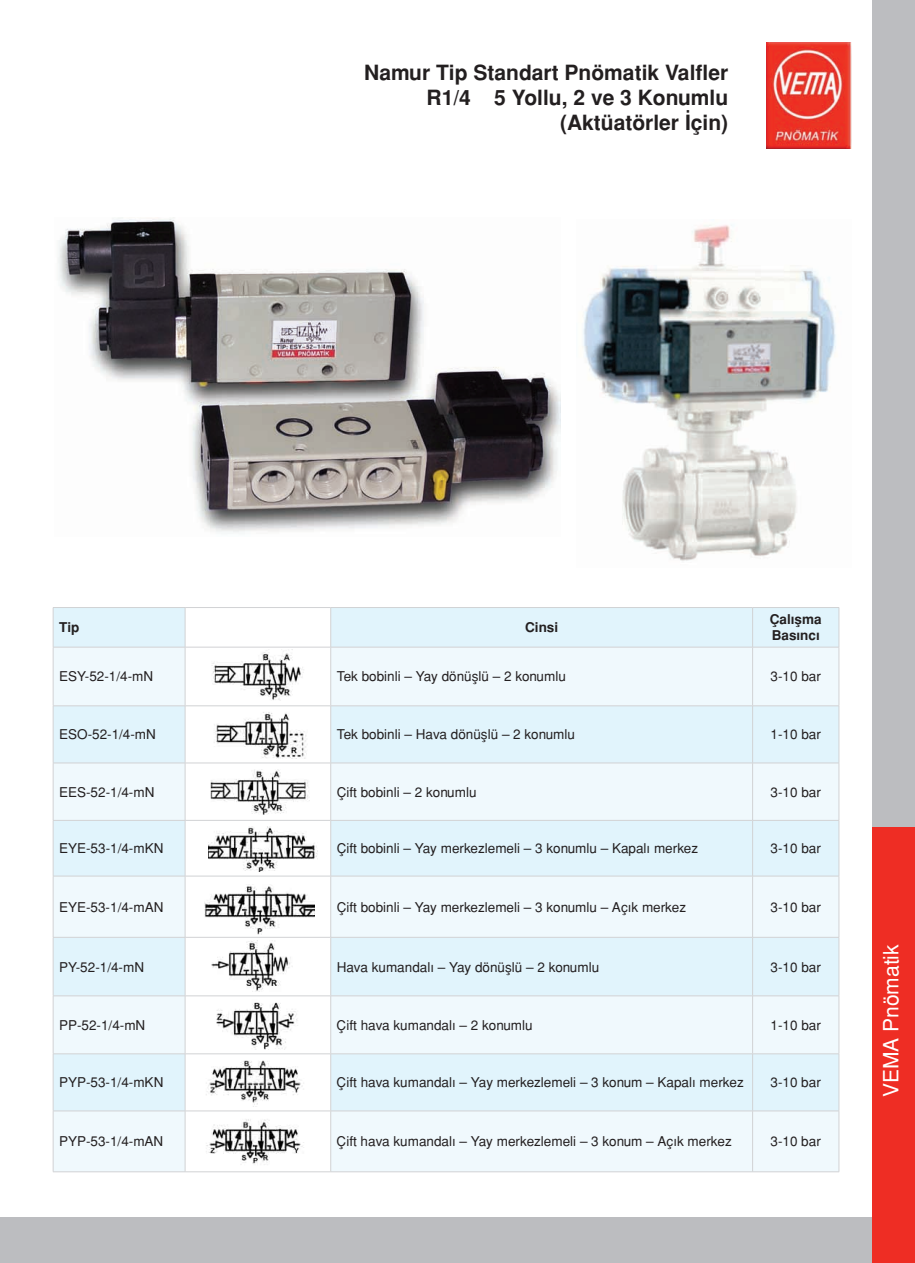
<style>
.page{position:relative;width:915px;height:1263px;background:#fff}
.page>*{position:absolute;margin:0;border:0;box-sizing:border-box;transform-origin:0 0}
.t1{font:700 21px/25.2px "Helvetica Tr";color:#231f20;text-align:right}
.t2{font:21px "Helvetica Normal Tr";color:#fff}
.t3{font:13.5px "Helvetica Normal Tr";color:#231f20}
.t4{font:700 13.5px/16.2px "Helvetica Tr";color:#231f20}
</style>
<div class="page">
<div style="left:0;top:1218px;width:914px;height:45px;background:#bcbdc0"></div>
<div style="left:872px;top:0;width:42px;height:1263px;background:#bcbdc0"></div>
<div style="left:872px;top:827px;width:42px;height:436px;background:#ee2d24"></div>
<img style="left:766px;top:43px;width:85px;height:106px">
<div style="left:54px;top:608px;width:784px;height:39px;background:#e1f4fc"></div>
<svg style="left:186px;top:608px;width:144px;height:39px"></svg>
<svg style="left:54px;top:648px;width:784px;height:523px;fill:#f0f9fd"></svg>
<svg style="left:186px;top:648px;width:144px;height:523px"></svg>
<hr style="left:53px;top:607px;width:132px;height:1px;background:#d1d2d4">
<hr style="left:53px;top:608px;width:1px;height:39px;background:#d1d2d4">
<hr style="left:185px;top:607px;width:145px;height:1px;background:#d1d2d4">
<hr style="left:185px;top:608px;width:1px;height:39px;background:#d1d2d4">
<hr style="left:330px;top:607px;width:422px;height:1px;background:#d1d2d4">
<hr style="left:330px;top:608px;width:1px;height:39px;background:#d1d2d4">
<hr style="left:752px;top:607px;width:86px;height:1px;background:#d1d2d4">
<hr style="left:752px;top:608px;width:1px;height:39px;background:#d1d2d4">
<hr style="left:838px;top:608px;width:1px;height:39px;background:#d1d2d4">
<hr style="left:53px;top:647px;width:132px;height:1px;background:#d1d2d4">
<hr style="left:53px;top:647px;width:1px;height:59px;background:#d1d2d4">
<hr style="left:185px;top:647px;width:145px;height:1px;background:#d1d2d4">
<hr style="left:185px;top:647px;width:1px;height:59px;background:#d1d2d4">
<hr style="left:330px;top:647px;width:422px;height:1px;background:#d1d2d4">
<hr style="left:330px;top:647px;width:1px;height:59px;background:#d1d2d4">
<hr style="left:752px;top:647px;width:86px;height:1px;background:#d1d2d4">
<hr style="left:752px;top:647px;width:1px;height:59px;background:#d1d2d4">
<hr style="left:838px;top:647px;width:1px;height:59px;background:#d1d2d4">
<hr style="left:53px;top:705px;width:132px;height:1px;background:#d1d2d4">
<hr style="left:53px;top:706px;width:1px;height:57px;background:#d1d2d4">
<hr style="left:185px;top:705px;width:145px;height:1px;background:#d1d2d4">
<hr style="left:185px;top:706px;width:1px;height:57px;background:#d1d2d4">
<hr style="left:330px;top:705px;width:422px;height:1px;background:#d1d2d4">
<hr style="left:330px;top:706px;width:1px;height:57px;background:#d1d2d4">
<hr style="left:752px;top:705px;width:86px;height:1px;background:#d1d2d4">
<hr style="left:752px;top:706px;width:1px;height:57px;background:#d1d2d4">
<hr style="left:838px;top:706px;width:1px;height:57px;background:#d1d2d4">
<hr style="left:53px;top:763px;width:132px;height:1px;background:#d1d2d4">
<hr style="left:53px;top:763px;width:1px;height:57px;background:#d1d2d4">
<hr style="left:185px;top:763px;width:145px;height:1px;background:#d1d2d4">
<hr style="left:185px;top:763px;width:1px;height:57px;background:#d1d2d4">
<hr style="left:330px;top:763px;width:422px;height:1px;background:#d1d2d4">
<hr style="left:330px;top:763px;width:1px;height:57px;background:#d1d2d4">
<hr style="left:752px;top:763px;width:86px;height:1px;background:#d1d2d4">
<hr style="left:752px;top:763px;width:1px;height:57px;background:#d1d2d4">
<hr style="left:838px;top:763px;width:1px;height:57px;background:#d1d2d4">
<hr style="left:53px;top:820px;width:132px;height:1px;background:#d1d2d4">
<hr style="left:53px;top:820px;width:1px;height:56px;background:#d1d2d4">
<hr style="left:185px;top:820px;width:145px;height:1px;background:#d1d2d4">
<hr style="left:185px;top:820px;width:1px;height:56px;background:#d1d2d4">
<hr style="left:330px;top:820px;width:422px;height:1px;background:#d1d2d4">
<hr style="left:330px;top:820px;width:1px;height:56px;background:#d1d2d4">
<hr style="left:752px;top:820px;width:86px;height:1px;background:#d1d2d4">
<hr style="left:752px;top:820px;width:1px;height:56px;background:#d1d2d4">
<hr style="left:838px;top:820px;width:1px;height:56px;background:#d1d2d4">
<hr style="left:53px;top:876px;width:132px;height:1px;background:#d1d2d4">
<hr style="left:53px;top:876px;width:1px;height:61px;background:#d1d2d4">
<hr style="left:185px;top:876px;width:145px;height:1px;background:#d1d2d4">
<hr style="left:185px;top:876px;width:1px;height:61px;background:#d1d2d4">
<hr style="left:330px;top:876px;width:422px;height:1px;background:#d1d2d4">
<hr style="left:330px;top:876px;width:1px;height:61px;background:#d1d2d4">
<hr style="left:752px;top:876px;width:86px;height:1px;background:#d1d2d4">
<hr style="left:752px;top:876px;width:1px;height:61px;background:#d1d2d4">
<hr style="left:838px;top:876px;width:1px;height:61px;background:#d1d2d4">
<hr style="left:53px;top:937px;width:132px;height:1px;background:#d1d2d4">
<hr style="left:53px;top:937px;width:1px;height:59px;background:#d1d2d4">
<hr style="left:185px;top:937px;width:145px;height:1px;background:#d1d2d4">
<hr style="left:185px;top:937px;width:1px;height:59px;background:#d1d2d4">
<hr style="left:330px;top:937px;width:422px;height:1px;background:#d1d2d4">
<hr style="left:330px;top:937px;width:1px;height:59px;background:#d1d2d4">
<hr style="left:752px;top:937px;width:86px;height:1px;background:#d1d2d4">
<hr style="left:752px;top:937px;width:1px;height:59px;background:#d1d2d4">
<hr style="left:838px;top:937px;width:1px;height:59px;background:#d1d2d4">
<hr style="left:53px;top:995px;width:132px;height:1px;background:#d1d2d4">
<hr style="left:53px;top:996px;width:1px;height:57px;background:#d1d2d4">
<hr style="left:185px;top:995px;width:145px;height:1px;background:#d1d2d4">
<hr style="left:185px;top:996px;width:1px;height:57px;background:#d1d2d4">
<hr style="left:330px;top:995px;width:422px;height:1px;background:#d1d2d4">
<hr style="left:330px;top:996px;width:1px;height:57px;background:#d1d2d4">
<hr style="left:752px;top:995px;width:86px;height:1px;background:#d1d2d4">
<hr style="left:752px;top:996px;width:1px;height:57px;background:#d1d2d4">
<hr style="left:838px;top:996px;width:1px;height:57px;background:#d1d2d4">
<hr style="left:53px;top:1053px;width:132px;height:1px;background:#d1d2d4">
<hr style="left:53px;top:1054px;width:1px;height:57px;background:#d1d2d4">
<hr style="left:185px;top:1053px;width:145px;height:1px;background:#d1d2d4">
<hr style="left:185px;top:1054px;width:1px;height:57px;background:#d1d2d4">
<hr style="left:330px;top:1053px;width:422px;height:1px;background:#d1d2d4">
<hr style="left:330px;top:1054px;width:1px;height:57px;background:#d1d2d4">
<hr style="left:752px;top:1053px;width:86px;height:1px;background:#d1d2d4">
<hr style="left:752px;top:1054px;width:1px;height:57px;background:#d1d2d4">
<hr style="left:838px;top:1054px;width:1px;height:57px;background:#d1d2d4">
<hr style="left:53px;top:1111px;width:132px;height:1px;background:#d1d2d4">
<hr style="left:53px;top:1111px;width:1px;height:60px;background:#d1d2d4">
<hr style="left:185px;top:1111px;width:145px;height:1px;background:#d1d2d4">
<hr style="left:185px;top:1111px;width:1px;height:60px;background:#d1d2d4">
<hr style="left:330px;top:1111px;width:422px;height:1px;background:#d1d2d4">
<hr style="left:330px;top:1111px;width:1px;height:60px;background:#d1d2d4">
<hr style="left:752px;top:1111px;width:86px;height:1px;background:#d1d2d4">
<hr style="left:752px;top:1111px;width:1px;height:60px;background:#d1d2d4">
<hr style="left:838px;top:1111px;width:1px;height:60px;background:#d1d2d4">
<hr style="left:53px;top:1171px;width:132px;height:1px;background:#d1d2d4">
<hr style="left:185px;top:1171px;width:145px;height:1px;background:#d1d2d4">
<hr style="left:330px;top:1171px;width:422px;height:1px;background:#d1d2d4">
<hr style="left:752px;top:1171px;width:86px;height:1px;background:#d1d2d4">
<img style="left:58px;top:217px;width:502px;height:316px">
<img style="left:583px;top:225px;width:253px;height:336px">
<img style="left:200px;top:650px;width:110px;height:51px">
<img style="left:203px;top:708px;width:107px;height:51px">
<img style="left:205px;top:769px;width:105px;height:45px">
<img style="left:208px;top:827px;width:110px;height:45px">
<img style="left:204px;top:884px;width:110px;height:51px">
<img style="left:200px;top:941px;width:110px;height:51px">
<img style="left:205px;top:999px;width:105px;height:51px">
<img style="left:200px;top:1057px;width:110px;height:51px">
<img style="left:200px;top:1115px;width:110px;height:51px">
<h1 class="t1" style="left:364px;top:60px;width:365px">Namur Tip Standart Pnömatik Valfler<br>R1/4 5 Yollu, 2 ve 3 Konumlu (Aktüatörler İçin)</h1>
<p class="t4" style="left:59px;top:619px;width:22px">Tip</p>
<p class="t4" style="left:525px;top:619px;width:35px">Cinsi</p>
<p class="t4" style="left:769px;top:611px;width:53px">Çalışma<br>Basıncı</p>
<p class="t3" style="left:59px;top:668px;width:95px">ESY-52-1/4-mN</p>
<p class="t3" style="left:336px;top:668px;width:230px">Tek bobinli – Yay dönüşlü – 2 konumlu</p>
<p class="t3" style="left:770px;top:668px;width:52px">3-10 bar</p>
<p class="t3" style="left:59px;top:726px;width:98px">ESO-52-1/4-mN</p>
<p class="t3" style="left:336px;top:726px;width:240px">Tek bobinli – Hava dönüşlü – 2 konumlu</p>
<p class="t3" style="left:770px;top:726px;width:52px">1-10 bar</p>
<p class="t3" style="left:59px;top:784px;width:97px">EES-52-1/4-mN</p>
<p class="t3" style="left:336px;top:784px;width:141px">Çift bobinli – 2 konumlu</p>
<p class="t3" style="left:770px;top:784px;width:52px">3-10 bar</p>
<p class="t3" style="left:59px;top:840px;width:106px">EYE-53-1/4-mKN</p>
<p class="t3" style="left:336px;top:840px;width:363px">Çift bobinli – Yay merkezlemeli – 3 konumlu – Kapalı merkez</p>
<p class="t3" style="left:770px;top:840px;width:52px">3-10 bar</p>
<p class="t3" style="left:59px;top:899px;width:106px">EYE-53-1/4-mAN</p>
<p class="t3" style="left:336px;top:899px;width:351px">Çift bobinli – Yay merkezlemeli – 3 konumlu – Açık merkez</p>
<p class="t3" style="left:770px;top:899px;width:52px">3-10 bar</p>
<p class="t3" style="left:59px;top:959px;width:86px">PY-52-1/4-mN</p>
<p class="t3" style="left:336px;top:959px;width:264px">Hava kumandalı – Yay dönüşlü – 2 konumlu</p>
<p class="t3" style="left:770px;top:959px;width:52px">3-10 bar</p>
<p class="t3" style="left:59px;top:1017px;width:88px">PP-52-1/4-mN</p>
<p class="t3" style="left:336px;top:1017px;width:197px">Çift hava kumandalı – 2 konumlu</p>
<p class="t3" style="left:770px;top:1017px;width:52px">1-10 bar</p>
<p class="t3" style="left:59px;top:1074px;width:106px">PYP-53-1/4-mKN</p>
<p class="t3" style="left:336px;top:1074px;width:408px">Çift hava kumandalı – Yay merkezlemeli – 3 konum – Kapalı merkez</p>
<p class="t3" style="left:770px;top:1074px;width:52px">3-10 bar</p>
<p class="t3" style="left:59px;top:1133px;width:106px">PYP-53-1/4-mAN</p>
<p class="t3" style="left:336px;top:1133px;width:396px">Çift hava kumandalı – Yay merkezlemeli – 3 konum – Açık merkez</p>
<p class="t3" style="left:770px;top:1133px;width:52px">3-10 bar</p>
<h1 class="t2" style="left:878px;top:1097px;width:154px;rotate:-90deg">VEMA Pnömatik</h1>
</div>
